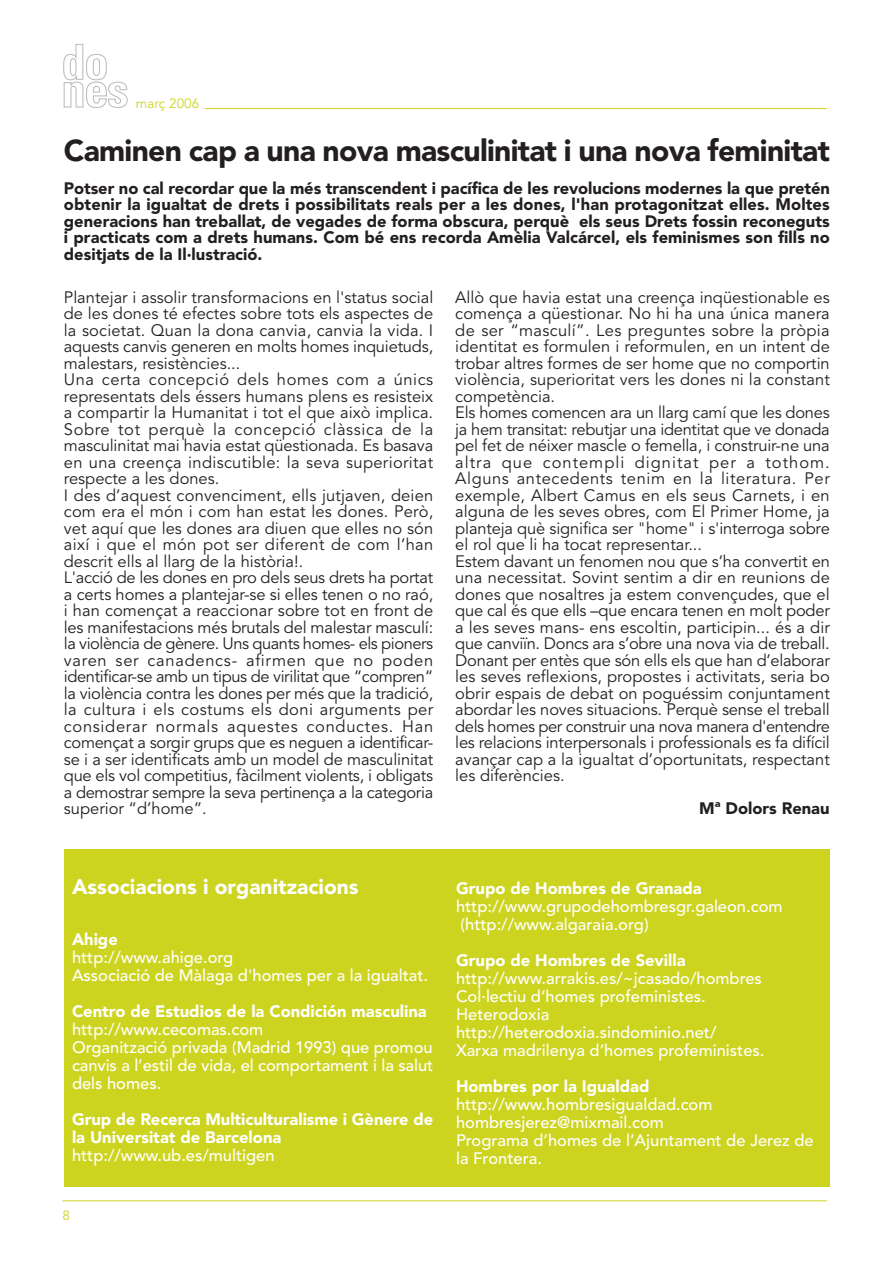
<style>
.page{position:relative;width:893px;height:1263px;background:#fff}
.page>*{position:absolute;margin:0;border:0;box-sizing:border-box;transform-origin:0 0}
.t1{font:900 30px "Avenir";letter-spacing:-.025em;color:#231f20}
.t2{font:900 21px "Avenir";color:#fff}
.t3{font:16.5px/16.5px "Avenir";color:#231f20}
.t4{font:500 16.5px/18px "Avenir";color:#fff}
.t5{font:900 16.5px/16.5px "Avenir";color:#231f20;text-align:justify}
.t6{font:900 16.5px/18px "Avenir";color:#fff}
.t7{font:13.5px "Avenir";color:#cdd41f}
</style>
<div class="page">
<div style="left:64px;top:849px;width:765px;height:337px;background:#cdd41f"></div>
<hr style="left:205px;top:108px;width:622px;height:1px;background:#cdd41f">
<hr style="left:63px;top:1200px;width:764px;height:1px;background:#cdd41f">
<svg style="left:63px;top:44px;width:65px;height:64px"></svg>
<p class="t7" style="left:136px;top:98px;width:65px">març 2006</p>
<h1 class="t1" style="left:64px;top:138px;width:767px">Caminen cap a una nova masculinitat i una nova feminitat</h1>
<p class="t5" style="left:64px;top:181px;width:767px">Potser no cal recordar que la més transcendent i pacífica de les revolucions modernes la que pretén obtenir la igualtat de drets i possibilitats reals per a les dones, l'han protagonitzat elles. Moltes generacions han treballat, de vegades de forma obscura, perquè els seus Drets fossin reconeguts i practicats com a drets humans. Com bé ens recorda Amèlia Valcárcel, els feminismes son fills no desitjats de la Il·lustració.</p>
<p class="t3" style="left:64px;top:291px;width:371px">Plantejar i assolir transformacions en l'status social de les dones té efectes sobre tots els aspectes de la societat. Quan la dona canvia, canvia la vida. I aquests canvis generen en molts homes inquietuds, malestars, resistències...<br>Una certa concepció dels homes com a únics representats dels éssers humans plens es resisteix a compartir la Humanitat i tot el que això implica.<br>Sobre tot perquè la concepció clàssica de la masculinitat mai havia estat qüestionada. Es basava en una creença indiscutible: la seva superioritat respecte a les dones.<br>I des d’aquest convenciment, ells jutjaven, deien com era el món i com han estat les dones. Però, vet aquí que les dones ara diuen que elles no són així i que el món pot ser diferent de com l’han descrit ells al llarg de la història!.<br>L'acció de les dones en pro dels seus drets ha portat a certs homes a plantejar-se si elles tenen o no raó, i han començat a reaccionar sobre tot en front de les manifestacions més brutals del malestar masculí: la violència de gènere. Uns quants homes- els pioners varen ser canadencs- afirmen que no poden identificar-se amb un tipus de virilitat que “compren“ la violència contra les dones per més que la tradició, la cultura i els costums els doni arguments per considerar normals aquestes conductes. Han començat a sorgir grups que es neguen a identificar&shy;se i a ser identificats amb un model de masculinitat que els vol competitius, fàcilment violents, i obligats a demostrar sempre la seva pertinença a la categoria superior “d’home”.</p>
<p class="t3" style="left:455px;top:291px;width:376px">Allò que havia estat una creença inqüestionable es comença a qüestionar. No hi ha una única manera de ser “masculí”. Les preguntes sobre la pròpia identitat es formulen i reformulen, en un intent de trobar altres formes de ser home que no comportin violència, superioritat vers les dones ni la constant competència.<br>Els homes comencen ara un llarg camí que les dones ja hem transitat: rebutjar una identitat que ve donada pel fet de néixer mascle o femella, i construir-ne una altra que contempli dignitat per a tothom.<br>Alguns antecedents tenim en la literatura. Per exemple, Albert Camus en els seus Carnets, i en alguna de les seves obres, com El Primer Home, ja planteja què significa ser "home" i s'interroga sobre el rol que li ha tocat representar...<br>Estem davant un fenomen nou que s’ha convertit en una necessitat. Sovint sentim a dir en reunions de dones que nosaltres ja estem convençudes, que el que cal és que ells –que encara tenen en molt poder a les seves mans- ens escoltin, participin... és a dir que canviïn. Doncs ara s’obre una nova via de treball.<br>Donant per entès que són ells els que han d’elaborar les seves reflexions, propostes i activitats, seria bo obrir espais de debat on poguéssim conjuntament abordar les noves situacions. Perquè sense el treball dels homes per construir una nova manera d'entendre les relacions interpersonals i professionals es fa difícil avançar cap a la igualtat d’oportunitats, respectant les diferències.</p>
<p class="t5" style="left:699px;top:802px;width:132px">Mª Dolors Renau</p>
<p class="t2" style="left:72px;top:878px;width:288px">Associacions i organitzacions</p>
<p class="t6" style="left:72px;top:931px;width:47px">Ahige</p>
<p class="t4" style="left:72px;top:950px;width:358px">http://www.ahige.org<br>Associació de Màlaga d'homes per a la igualtat.</p>
<p class="t6" style="left:72px;top:1003px;width:356px">Centro de Estudios de la Condición masculina</p>
<p class="t4" style="left:72px;top:1022px;width:363px">http://www.cecomas.com<br>Organització privada (Madrid 1993) que promou canvis a l’estil de vida, el comportament i la salut dels homes.</p>
<p class="t6" style="left:72px;top:1111px;width:363px">Grup de Recerca Multiculturalisme i Gènere de la Universitat de Barcelona</p>
<p class="t4" style="left:72px;top:1148px;width:204px">http://www.ub.es/multigen</p>
<p class="t7" style="left:63px;top:1210px;width:9px">8</p>
<p class="t6" style="left:456px;top:880px;width:247px">Grupo de Hombres de Granada</p>
<p class="t4" style="left:456px;top:899px;width:328px">http://www.grupodehombresgr.galeon.com (http://www.algaraia.org)</p>
<p class="t6" style="left:456px;top:952px;width:231px">Grupo de Hombres de Sevilla</p>
<p class="t4" style="left:456px;top:971px;width:310px">http://www.arrakis.es/~jcasado/hombres Col·lectiu d’homes profeministes.<br>Heterodoxia http://heterodoxia.sindominio.net/<br>Xarxa madrilenya d’homes profeministes.</p>
<p class="t6" style="left:456px;top:1078px;width:195px">Hombres por la Igualdad</p>
<p class="t4" style="left:456px;top:1097px;width:359px">http://www.hombresigualdad.com hombresjerez@mixmail.com<br>Programa d’homes de l’Ajuntament de Jerez de la Frontera.</p>
</div>
